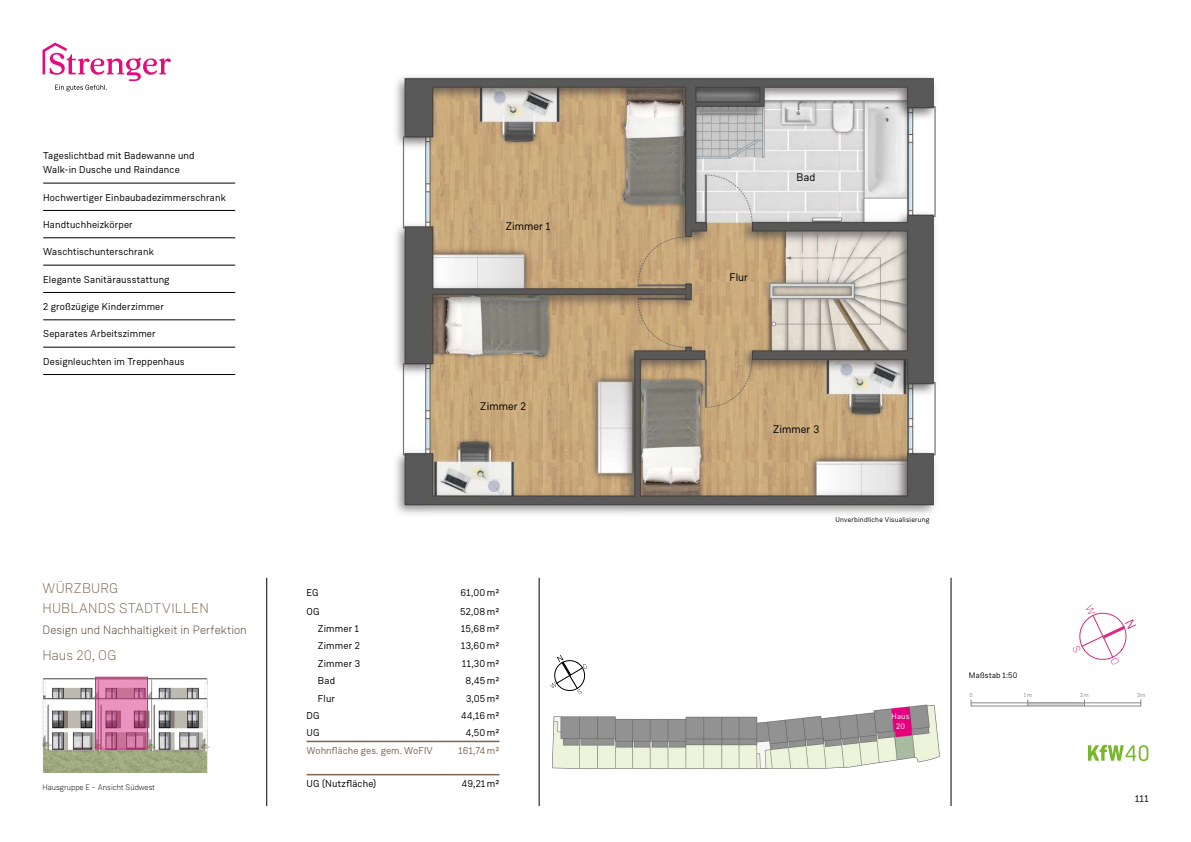
<style>
.page{position:relative;width:1191px;height:842px;background:#fff}
.page>*{position:absolute;margin:0;border:0;box-sizing:border-box;transform-origin:0 0}
.t1{font:300 14px/20px "Weissenhof Grotesk";letter-spacing:.015em;color:#7c654c}
.t2{font:300 12px "Weissenhof Grotesk";letter-spacing:.005em;color:#55422b}
.t3{font:11px "Weissenhof Grotesk";letter-spacing:.01em;color:#000}
.t4{font:10px/14px "Weissenhof Grotesk";letter-spacing:.015em;color:#000}
.t5{font:10px "Weissenhof Grotesk";letter-spacing:.005em;color:#7c654c}
.t6{font:300 8px "Weissenhof Grotesk";color:#000}
.t7{font:8px "Weissenhof Grotesk";letter-spacing:.03em;color:#000}
.t8{font:8px/9.6px "Weissenhof Grotesk";letter-spacing:.025em;color:#fff;text-align:center}
.t9{font:7px "Weissenhof Grotesk";letter-spacing:.025em;color:#000}
.t10{font:5.8px "Weissenhof Grotesk";color:#888}
</style>
<div class="page">
<hr style="left:266px;top:578px;width:1px;height:228px;background:#000">
<hr style="left:951px;top:578px;width:1px;height:228px;background:#000">
<hr style="left:539px;top:578px;width:1px;height:228px;background:#000">
<hr style="left:1027px;top:703px;width:57px;height:3px;background:#d4d4d4">
<div style="left:970px;top:699px;width:171px;height:7px;border:1px solid #888"></div>
<hr style="left:971px;top:702px;width:170px;height:1px;background:#888">
<svg style="left:43px;top:43px;width:128px;height:48px"></svg>
<img style="left:552px;top:704px;width:388px;height:65px">
<img style="left:395px;top:77px;width:541px;height:438px">
<img style="left:41px;top:676px;width:169px;height:97px">
<svg style="left:550px;top:655px;width:37px;height:40px"></svg>
<svg style="left:1088px;top:745px;width:60px;height:16px"></svg>
<svg style="left:1072px;top:604px;width:64px;height:61px"></svg>
<svg style="left:97px;top:679px;width:49px;height:68px;background:#ce77a2"></svg>
<div style="left:95px;top:677px;width:53px;height:72px;border:1px solid #d72a80"></div>
<hr style="left:306px;top:741px;width:128px;height:1px;background:#7c654c">
<hr style="left:434px;top:741px;width:65px;height:1px;background:#7c654c">
<hr style="left:306px;top:774px;width:128px;height:1px;background:#7c654c">
<hr style="left:434px;top:774px;width:65px;height:1px;background:#7c654c">
<hr style="left:43px;top:183px;width:192px;height:1px;background:#000">
<hr style="left:43px;top:210px;width:192px;height:1px;background:#000">
<hr style="left:43px;top:237px;width:192px;height:1px;background:#000">
<hr style="left:43px;top:265px;width:192px;height:1px;background:#000">
<hr style="left:43px;top:292px;width:192px;height:1px;background:#000">
<hr style="left:43px;top:319px;width:192px;height:1px;background:#000">
<hr style="left:43px;top:347px;width:192px;height:1px;background:#000">
<hr style="left:43px;top:374px;width:192px;height:1px;background:#000">
<p class="t4" style="left:43px;top:149px;width:153px">Tageslichtbad mit Badewanne und<br>Walk-in Dusche und Raindance</p>
<p class="t4" style="left:43px;top:190px;width:184px">Hochwertiger Einbaubadezimmerschrank</p>
<p class="t4" style="left:43px;top:217px;width:91px">Handtuchheizkörper</p>
<p class="t4" style="left:43px;top:245px;width:112px">Waschtischunterschrank</p>
<p class="t4" style="left:43px;top:272px;width:128px">Elegante Sanitärausstattung</p>
<p class="t4" style="left:43px;top:299px;width:122px">2 großzügige Kinderzimmer</p>
<p class="t4" style="left:43px;top:327px;width:114px">Separates Arbeitszimmer</p>
<p class="t4" style="left:43px;top:354px;width:143px">Designleuchten im Treppenhaus</p>
<p class="t3" style="left:505px;top:220px;width:46px">Zimmer 1</p>
<p class="t3" style="left:480px;top:399px;width:47px">Zimmer 2</p>
<h1 class="t1" style="left:43px;top:578px;width:168px">WÜRZBURG<br>HUBLANDS STADTVILLEN</h1>
<p class="t2" style="left:43px;top:623px;width:206px">Design und Nachhaltigkeit in Perfektion</p>
<h1 class="t1" style="left:43px;top:645px;width:75px">Haus 20, OG</h1>
<p class="t6" style="left:43px;top:782px;width:114px">Hausgruppe E – Ansicht Südwest</p>
<p class="t4" style="left:306px;top:586px;width:14px">EG</p>
<p class="t4" style="left:460px;top:586px;width:40px">61,00 m²</p>
<p class="t4" style="left:306px;top:604px;width:15px">OG</p>
<p class="t4" style="left:460px;top:604px;width:41px">52,08 m²</p>
<p class="t4" style="left:318px;top:621px;width:42px">Zimmer 1</p>
<p class="t4" style="left:461px;top:621px;width:40px">15,68 m²</p>
<p class="t4" style="left:318px;top:639px;width:43px">Zimmer 2</p>
<p class="t4" style="left:461px;top:639px;width:40px">13,60 m²</p>
<p class="t4" style="left:318px;top:656px;width:44px">Zimmer 3</p>
<p class="t4" style="left:462px;top:656px;width:39px">11,30 m²</p>
<p class="t4" style="left:318px;top:674px;width:19px">Bad</p>
<p class="t4" style="left:465px;top:674px;width:35px">8,45 m²</p>
<p class="t4" style="left:318px;top:691px;width:19px">Flur</p>
<p class="t4" style="left:466px;top:691px;width:35px">3,05 m²</p>
<p class="t4" style="left:306px;top:708px;width:15px">DG</p>
<p class="t4" style="left:461px;top:708px;width:40px">44,16 m²</p>
<p class="t4" style="left:306px;top:726px;width:15px">UG</p>
<p class="t4" style="left:466px;top:726px;width:35px">4,50 m²</p>
<p class="t5" style="left:306px;top:744px;width:128px">Wohnfläche ges. gem. WoFlV</p>
<p class="t5" style="left:458px;top:744px;width:42px">161,74 m²</p>
<p class="t4" style="left:306px;top:777px;width:71px">UG (Nutzfläche)</p>
<p class="t4" style="left:461px;top:777px;width:39px">49,21 m²</p>
<p class="t3" style="left:729px;top:270px;width:20px">Flur</p>
<p class="t3" style="left:796px;top:171px;width:20px">Bad</p>
<p class="t3" style="left:773px;top:423px;width:48px">Zimmer 3</p>
<p class="t9" style="left:835px;top:515px;width:96px">Unverbindliche Visualisierung</p>
<p class="t8" style="left:891px;top:712px;width:19px">Haus<br>20</p>
<p class="t7" style="left:969px;top:670px;width:50px">Maßstab 1:50</p>
<p class="t10" style="left:969px;top:691px;width:5px">0</p>
<p class="t10" style="left:1024px;top:691px;width:10px">1m</p>
<p class="t10" style="left:1080px;top:691px;width:10px">2m</p>
<p class="t10" style="left:1137px;top:691px;width:10px">3m</p>
<p class="t4" style="left:1135px;top:791px;width:15px">111</p>
</div>
